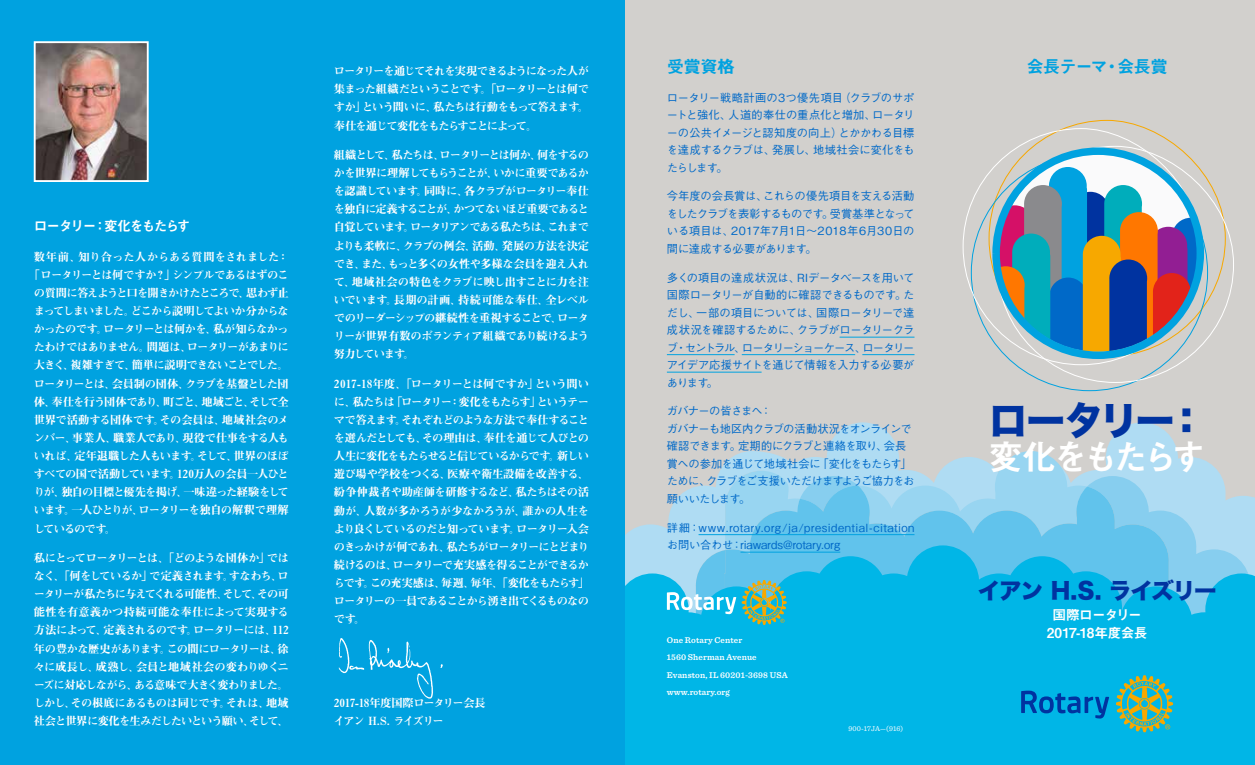
<style>
.page{position:relative;width:1255px;height:765px;background:#fff}
.page>*{position:absolute;margin:0;border:0;box-sizing:border-box;transform-origin:0 0}
.t1{font:38.75px "Hira Kaku Std N W8";letter-spacing:-.045em;color:#0033a0}
.t2{font:35px "Midashi Go Pr 6 N MB31";letter-spacing:-.14em;color:#fff}
.t3{font:22.5px "Hira Kaku Std N W8";letter-spacing:-.055em;color:#0033a0}
.t4{font:17.5px "Midashi Go Pr 6 N MB31";letter-spacing:-.065em;color:#00a2e0}
.t5{font:13.75px/17.5px "Midashi Go Pr 6 N MB31";letter-spacing:-.045em;color:#fff;text-align:center}
.t6{font:13.75px "Midashi Go Pr 6 N MB31";letter-spacing:-.12em;color:#fff}
.t7{font:11.25px/18.1px "Midashi Min Pr 6 N MA31";letter-spacing:-.07em;color:#fff;text-align:justify}
.t8{font:500 11.25px/17.5px "Gothic BBB Pr 6 N";letter-spacing:-.035em;color:#0069c8;text-align:justify}
.t9{font:500 11.25px/17.5px "Gothic BBB Pr 6 N";letter-spacing:-.065em;color:#0069c8}
.t10{font:500 11.25px/17.5px "Gothic BBB Pr 6 N";letter-spacing:.03em;color:#0069c8}
.t11{font:11.25px "Midashi Min Pr 6 N MA31";letter-spacing:-.05em;color:#fff}
.t12{font:11.25px "Midashi Min Pr 6 N MA31";letter-spacing:-.01em;color:#fff}
.t13{font:11.25px "Midashi Min Pr 6 N MA31";letter-spacing:-.09em;color:#fff}
.t14{font:11.25px "Midashi Min Pr 6 N MA31";letter-spacing:-.04em;color:#fff}
.t15{font:600 8.75px/17.5px "Sentinel";letter-spacing:.01em;color:#fff}
.t16{font:7.5px "Sentinel";letter-spacing:.01em;color:#fff}
</style>
<div class="page">
<div style="left:624px;top:0;width:630px;height:765px;background:#d2d0cd"></div>
<svg style="left:1000px;top:152px;width:200px;height:200px"></svg>
<svg style="left:998px;top:167px;width:199px;height:185px;background:#798e99"></svg>
<div style="left:992px;top:147px;width:211px;height:212px;border:7px solid #00a2e0;border-radius:50%"></div>
<svg style="left:827px;top:422px;width:427px;height:123px"></svg>
<svg style="left:624px;top:451px;width:101px;height:94px"></svg>
<svg style="left:725px;top:451px;width:362px;height:35px"></svg>
<svg style="left:800px;top:476px;width:450px;height:69px;background:#a9d8ef"></svg>
<svg style="left:724px;top:486px;width:445px;height:59px;background:#7dccee"></svg>
<svg style="left:624px;top:545px;width:630px;height:220px;background:#19bae8"></svg>
<div style="left:0;top:0;width:624px;height:765px;background:#00a2e0"></div>
<img style="left:37px;top:44px;width:109px;height:135px">
<div style="left:34px;top:41px;width:115px;height:141px;border:2px solid #fff"></div>
<div style="left:694px;top:675px;width:554px;height:90px;background:#00b6e7"></div>
<svg style="left:667px;top:580px;width:119px;height:45px;background:#58bfc8"></svg>
<svg style="left:339px;top:638px;width:104px;height:61px"></svg>
<hr style="left:839px;top:337px;width:75px;height:1px;background:#00a2e0">
<hr style="left:667px;top:354px;width:67px;height:1px;background:#00a2e0">
<hr style="left:741px;top:354px;width:114px;height:1px;background:#00a2e0">
<hr style="left:862px;top:354px;width:52px;height:1px;background:#00a2e0">
<hr style="left:667px;top:372px;width:94px;height:1px;background:#00a2e0">
<hr style="left:698px;top:534px;width:216px;height:1px;background:#00a2e0">
<hr style="left:740px;top:552px;width:100px;height:1px;background:#00a2e0">
<p class="t6" style="left:34px;top:215px;width:158px">ロータリー：変化をもたらす</p>
<p class="t12" style="left:34px;top:248px;width:257px">数年前、知り合った人からある質問をされました：</p>
<p class="t7" style="left:29px;top:265px;width:261px">「ロータリーとは何ですか？」シンプルであるはずのこ</p>
<p class="t7" style="left:34px;top:283px;width:257px">の質問に答えようと口を開きかけたところで、思わず止</p>
<p class="t13" style="left:34px;top:302px;width:257px">まってしまいました。どこから説明してよいか分からな</p>
<p class="t7" style="left:34px;top:320px;width:257px">かったのです。ロータリーとは何かを、私が知らなかっ</p>
<p class="t7" style="left:34px;top:338px;width:257px">たわけではありません。問題は、ロータリーがあまりに</p>
<p class="t7" style="left:34px;top:356px;width:257px">大きく、複雑すぎて、簡単に説明できないことでした。</p>
<p class="t7" style="left:34px;top:374px;width:257px">ロータリーとは、会員制の団体、クラブを基盤とした団</p>
<p class="t7" style="left:34px;top:392px;width:257px">体、奉仕を行う団体であり、町ごと、地域ごと、そして全</p>
<p class="t12" style="left:34px;top:411px;width:257px">世界で活動する団体です。その会員は、地域社会のメ</p>
<p class="t11" style="left:34px;top:429px;width:256px">ンバー、事業人、職業人であり、現役で仕事をする人も</p>
<p class="t14" style="left:34px;top:447px;width:257px">いれば、定年退職した人もいます。そして、世界のほぼ</p>
<p class="t11" style="left:34px;top:465px;width:257px">すべての国で活動しています。120万人の会員一人ひと</p>
<p class="t7" style="left:34px;top:483px;width:257px">りが、独自の目標と優先を掲げ、一味違った経験をして</p>
<p class="t7" style="left:34px;top:501px;width:257px">います。一人ひとりが、ロータリーを独自の解釈で理解</p>
<p class="t7" style="left:34px;top:519px;width:84px">しているのです。</p>
<p class="t7" style="left:34px;top:548px;width:257px">私にとってロータリーとは、「どのような団体か」ではなく、「何をしているか」で定義されます。すなわち、ロータリーが私たちに与えてくれる可能性、そして、その可能性を有意義かつ持続可能な奉仕によって実現する方法によって、定義されるのです。ロータリーには、112年の豊かな歴史があります。この間にロータリーは、徐々に成長し、成熟し、会員と地域社会の変わりゆくニーズに対応しながら、ある意味で大きく変わりました。しかし、その根底にあるものは同じです。それは、地域社会と世界に変化を生みだしたいという願い、そして、</p>
<p class="t7" style="left:334px;top:62px;width:257px">ロータリーを通じてそれを実現できるようになった人が集まった組織だということです。「ロータリーとは何ですか」という問いに、私たちは行動をもって答えます。奉仕を通じて変化をもたらすことによって。</p>
<p class="t7" style="left:334px;top:145px;width:257px">組織として、私たちは、ロータリーとは何か、何をするのかを世界に理解してもらうことが、いかに重要であるかを認識しています。同時に、各クラブがロータリー奉仕を独自に定義することが、かつてないほど重要であると自覚しています。ロータリアンである私たちは、これまでよりも柔軟に、クラブの例会、活動、発展の方法を決定でき、また、もっと多くの女性や多様な会員を迎え入れて、地域社会の特色をクラブに映し出すことに力を注いでいます。長期の計画、持続可能な奉仕、全レベルでのリーダーシップの継続性を重視することで、ロータリーが世界有数のボランティア組織であり続けるよう努力しています。</p>
<p class="t7" style="left:334px;top:374px;width:257px">2017-18年度、「ロータリーとは何ですか」という問いに、私たちは「ロータリー：変化をもたらす」というテーマで答えます。それぞれどのような方法で奉仕することを選んだとしても、その理由は、奉仕を通じて人びとの人生に変化をもたらせると信じているからです。新しい遊び場や学校をつくる、医療や衛生設備を改善する、紛争仲裁者や助産師を研修するなど、私たちはその活動が、人数が多かろうが少なかろうが、誰かの人生をより良くしているのだと知っています。ロータリー入会のきっかけが何であれ、私たちがロータリーにとどまり続けるのは、ロータリーで充実感を得ることができるからです。この充実感は、毎週、毎年、「変化をもたらす」ロータリーの一員であることから湧き出てくるものなのです。</p>
<p class="t7" style="left:334px;top:694px;width:153px">2017-18年度国際ロータリー会長イアン H.S. ライズリー</p>
<h3 class="t4" style="left:667px;top:52px;width:69px">受賞資格</h3>
<p class="t8" style="left:667px;top:88px;width:249px">ロータリー戦略計画の3つ優先項目（クラブのサポートと強化、人道的奉仕の重点化と増加、ロータリーの公共イメージと認知度の向上）とかかわる目標を達成するクラブは、発展し、地域社会に変化をもたらします。</p>
<p class="t8" style="left:667px;top:187px;width:249px">今年度の会長賞は、これらの優先項目を支える活動をしたクラブを表彰するものです。受賞基準となっている項目は、2017年7月1日～2018年6月30日の間に達成する必要があります。</p>
<p class="t8" style="left:667px;top:268px;width:249px">多くの項目の達成状況は、RIデータベースを用いて国際ロータリーが自動的に確認できるものです。ただし、一部の項目については、国際ロータリーで達成状況を確認するために、クラブがロータリークラブ・セントラル、ロータリーショーケース、ロータリーアイデア応援サイトを通じて情報を入力する必要があります。</p>
<p class="t9" style="left:667px;top:402px;width:249px">ガバナーの皆さまへ：<br>ガバナーも地区内クラブの活動状況をオンラインで確認できます。定期的にクラブと連絡を取り、会長賞への参加を通じて地域社会に「変化をもたらす」ために、クラブをご支援いただけますようご協力をお願いいたします。</p>
<p class="t10" style="left:667px;top:518px;width:249px">詳細：www.rotary.org/ja/presidential-citationお問い合わせ：riawards@rotary.org</p>
<p class="t15" style="left:667px;top:631px;width:123px">One Rotary Center<br>1560 Sherman Avenue<br>Evanston, IL 60201-3698 USA www.rotary.org</p>
<p class="t16" style="left:848px;top:723px;width:56px">900-17JA—(916)</p>
<h3 class="t4" style="left:1026px;top:52px;width:143px">会長テーマ・会長賞</h3>
<h1 class="t1" style="left:988px;top:399px;width:218px">ロータリー：</h1>
<h2 class="t2" style="left:988px;top:429px;width:219px">変化をもたらす</h2>
<h3 class="t3" style="left:977px;top:578px;width:240px">イアン H.S. ライズリー</h3>
<p class="t5" style="left:1046px;top:606px;width:102px">国際ロータリー<br>2017-18年度会長</p>
</div>
